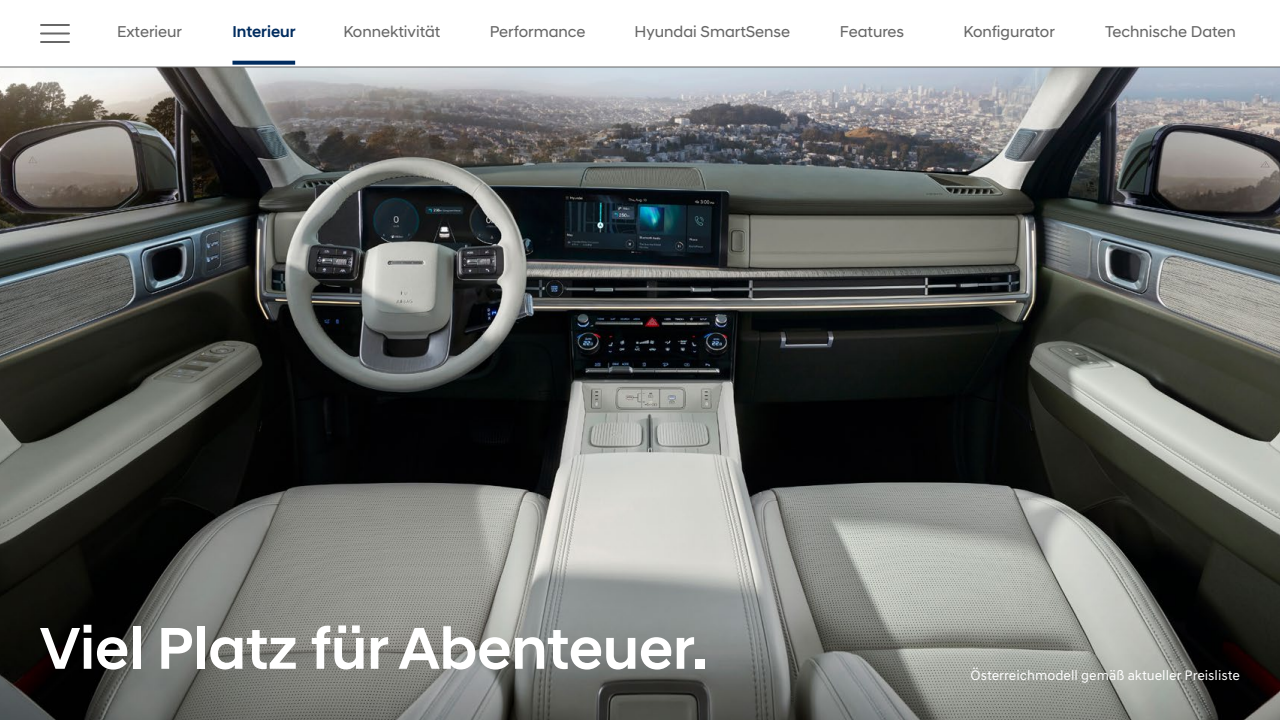
<style>
.page{position:relative;width:1280px;height:720px;background:#fff}
.page>*{position:absolute;margin:0;border:0;box-sizing:border-box;transform-origin:0 0}
.t1{font:500 60px "Hyundai Sans Head";color:#fff}
.t2{font:16px "Hyundai Sans Head";color:#676767}
.t3{font:500 16px "Hyundai Sans Head";color:#002c5f}
.t4{font:14px "Hyundai Sans Text";color:#fff}
</style>
<div class="page">
<img style="left:0;top:68px;width:1280px;height:652px">
<hr style="left:0;top:67px;width:1280px;height:1px;background:#676767">
<hr style="left:41px;top:24px;width:28px;height:2px;background:#676767">
<hr style="left:41px;top:41px;width:28px;height:2px;background:#676767">
<hr style="left:41px;top:32px;width:28px;height:2px;background:#676767">
<svg style="left:232px;top:61px;width:63px;height:4px"></svg>
<p class="t2" style="left:117px;top:22px;width:66px">Exterieur</p>
<p class="t3" style="left:232px;top:22px;width:65px">Interieur</p>
<p class="t2" style="left:343px;top:22px;width:99px">Konnektivität</p>
<p class="t2" style="left:490px;top:22px;width:97px">Performance</p>
<p class="t2" style="left:634px;top:22px;width:157px">Hyundai SmartSense</p>
<p class="t2" style="left:840px;top:22px;width:66px">Features</p>
<p class="t2" style="left:963px;top:22px;width:93px">Konfigurator</p>
<p class="t2" style="left:1105px;top:22px;width:132px">Technische Daten</p>
<h1 class="t1" style="left:40px;top:612px;width:669px">Viel Platz für Abenteuer.</h1>
<p class="t4" style="left:971px;top:667px;width:271px">Österreichmodell gemäß aktueller Preisliste</p>
</div>
